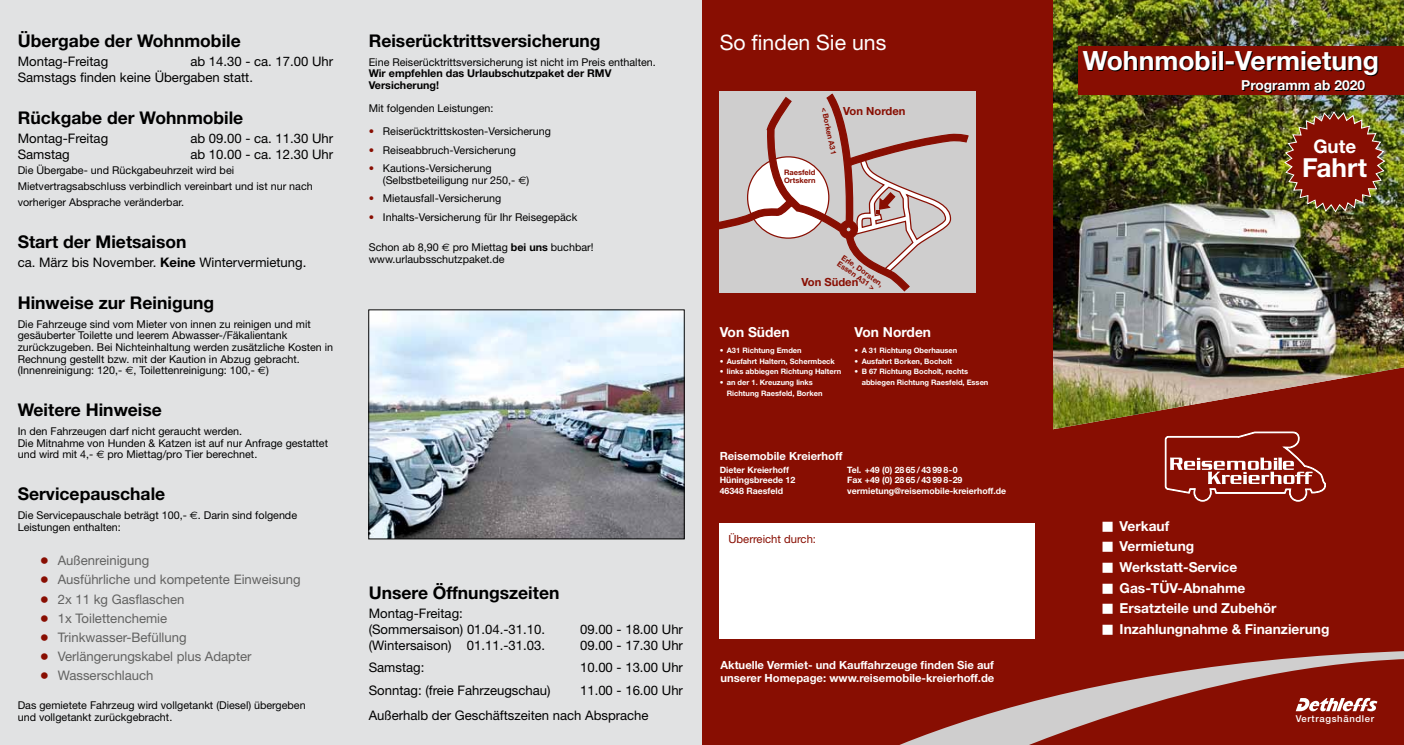
<style>
.page{position:relative;width:1404px;height:745px;background:#fff}
.page>*{position:absolute;margin:0;border:0;box-sizing:border-box;transform-origin:0 0}
.t1{font:700 26.5px "Helvetica Neue";color:#fff}
.t2{font:700 26.25px "Helvetica Neue";color:#fff}
.t3{font:21.25px "Helvetica Neue";color:#fff}
.t4{font:700 18.75px "Helvetica Neue";color:#fff}
.t5{font:700 17.5px "Helvetica Neue";color:#000}
.t6{font:700 13.75px/20.6px "Helvetica Neue";color:#fff}
.t7{font:13.12px/15.8px "Helvetica Neue";color:#000}
.t8{font:13.12px/19.1px "Helvetica Neue";color:#626261}
.t9{font:700 11.25px/13.5px "Helvetica Neue";color:#fff}
.t10{font:700 11.25px "Helvetica Neue";color:#880e02}
.t11{font:11.25px "Helvetica Neue";color:#880e02}
.t12{font:10.75px/11.5px "Helvetica Neue";color:#000}
.t13{font:700 10.75px/11.5px "Helvetica Neue";color:#000}
.t14{font:500 9.5px "Helvetica Neue";letter-spacing:.07em;color:#fff}
.t15{font:700 8.75px "Helvetica Neue";color:#fff}
.t16{font:700 7.5px/10.6px "Helvetica Neue";color:#fff}
.t17{font:700 7.5px/7.5px "Helvetica Neue";color:#880e02}
.s1{font-weight:700}
.s2{font-family:"Euro Sans"}
.s3{font-family:"Universal Newswith Comm Pi";color:#880e02}
.s4{color:#880e02}
.s5{font-family:"Universal Newswith Comm Pi";font-weight:400;font-size:12.5px}
</style>
<div class="page">
<div style="left:0;top:0;width:1403px;height:744px;background:#e1e2e3"></div>
<div style="left:702px;top:0;width:350px;height:744px;background:#880e02"></div>
<div style="left:1052px;top:0;width:351px;height:744px;background:#880e02"></div>
<div style="left:719px;top:523px;width:316px;height:116px;background:#fff"></div>
<div style="left:719px;top:92px;width:257px;height:201px;background:#cfcece"></div>
<svg style="left:719px;top:93px;width:250px;height:137px"></svg>
<svg style="left:746px;top:155px;width:204px;height:137px"></svg>
<img style="left:1053px;top:0;width:350px;height:429px">
<img style="left:1283px;top:111px;width:102px;height:102px">
<svg style="left:902px;top:651px;width:501px;height:93px"></svg>
<svg style="left:975px;top:658px;width:428px;height:86px"></svg>
<img style="left:370px;top:311px;width:312px;height:226px">
<div style="left:368px;top:309px;width:316px;height:230px;border:1px solid #000"></div>
<svg style="left:1164px;top:431px;width:161px;height:70px"></svg>
<div style="left:1078px;top:46px;width:325px;height:49px;background:#880e02"></div>
<h3 class="t5" style="left:18px;top:30px;width:224px">Übergabe der Wohnmobile</h3>
<p class="t7" style="left:18px;top:53px;width:92px">Montag-Freitag</p>
<p class="t7" style="left:18px;top:53px;width:317px;text-indent:173px">ab 14.30 - ca. 17.00 Uhr<br>Samstags finden keine Übergaben statt.</p>
<h3 class="t5" style="left:18px;top:107px;width:227px">Rückgabe der Wohnmobile</h3>
<p class="t7" style="left:18px;top:130px;width:92px">Montag-Freitag</p>
<p class="t7" style="left:190px;top:130px;width:144px">ab 09.00 - ca. 11.30 Uhr</p>
<p class="t7" style="left:18px;top:146px;width:54px">Samstag</p>
<p class="t7" style="left:190px;top:146px;width:144px">ab 10.00 - ca. 12.30 Uhr</p>
<p class="t12" style="left:18px;top:162px;width:296px;line-height:15.8px">Die Übergabe- und Rückgabeuhrzeit wird bei<br>Mietvertragsabschluss verbindlich vereinbart und ist nur nach vorheriger Absprache veränderbar.</p>
<h3 class="t5" style="left:18px;top:231px;width:170px">Start der Mietsaison</h3>
<p class="t7" style="left:18px;top:254px;width:290px">ca. März bis November. <span class="s1">Keine</span> Wintervermietung.</p>
<h3 class="t5" style="left:18px;top:292px;width:198px">Hinweise zur Reinigung</h3>
<p class="t12" style="left:18px;top:318px;width:317px">Die Fahrzeuge sind vom Mieter von innen zu reinigen und mit gesäuberter Toilette und leerem Abwasser-/Fäkalientank zurückzugeben. Bei Nichteinhaltung werden zusätzliche Kosten in Rechnung gestellt bzw. mit der Kaution in Abzug gebracht. (Innenreinigung: 120,- <span class="s2">€</span>, Toilettenreinigung: 100,- <span class="s2">€</span>)</p>
<h3 class="t5" style="left:18px;top:399px;width:146px">Weitere Hinweise</h3>
<p class="t12" style="left:18px;top:425px;width:312px">In den Fahrzeugen darf nicht geraucht werden.<br>Die Mitnahme von Hunden &amp; Katzen ist auf nur Anfrage gestattet und wird mit 4,- <span class="s2">€</span> pro Miettag/pro Tier berechnet.</p>
<h3 class="t5" style="left:18px;top:483px;width:149px">Servicepauschale</h3>
<p class="t12" style="left:18px;top:509px;width:281px">Die Servicepauschale beträgt 100,- <span class="s2">€</span>. Darin sind folgende<br>Leistungen enthalten:</p>
<p class="t8" style="left:41px;top:550px;width:261px"><span class="s3">c</span> Außenreinigung<br><span class="s3">c</span> Ausführliche und kompetente Einweisung <span class="s3">c</span> 2x 11 kg Gasflaschen<br><span class="s3">c</span> 1x Toilettenchemie<br><span class="s3">c</span> Trinkwasser-Befüllung<br><span class="s3">c</span> Verlängerungskabel plus Adapter<br><span class="s3">c</span> Wasserschlauch</p>
<p class="t12" style="left:18px;top:699px;width:289px">Das gemietete Fahrzeug wird vollgetankt (Diesel) übergeben und vollgetankt zurückgebracht.</p>
<h3 class="t5" style="left:369px;top:30px;width:233px">Reiserücktrittsversicherung</h3>
<p class="t12" style="left:369px;top:56px;width:288px">Eine Reiserücktrittsversicherung ist nicht im Preis enthalten.</p>
<p class="t13" style="left:369px;top:67px;width:244px">Wir empfehlen das Urlaubschutzpaket der RMV<br>Versicherung!</p>
<p class="t12" style="left:369px;top:102px;width:126px">Mit folgenden Leistungen:</p>
<p class="t12" style="left:369px;top:125px;width:184px"><span class="s4">•</span> Reiserücktrittskosten-Versicherung</p>
<p class="t12" style="left:369px;top:144px;width:149px"><span class="s4">•</span> Reiseabbruch-Versicherung</p>
<p class="t12" style="left:383px;top:162px;width:148px;text-indent:-14px"><span class="s4">•</span> Kautions-Versicherung (Selbstbeteiligung nur 250,- <span class="s2">€</span>)</p>
<p class="t12" style="left:369px;top:192px;width:134px"><span class="s4">•</span> Mietausfall-Versicherung</p>
<p class="t12" style="left:369px;top:211px;width:210px"><span class="s4">•</span> Inhalts-Versicherung für Ihr Reisegepäck</p>
<p class="t12" style="left:369px;top:241px;width:226px">Schon ab 8,90 <span class="s2">€</span> pro Miettag <span class="s1">bei uns</span> buchbar! www.urlaubsschutzpaket.de</p>
<h3 class="t5" style="left:369px;top:581px;width:192px">Unsere Öffnungszeiten</h3>
<p class="t7" style="left:369px;top:605px;width:178px">Montag-Freitag: (Sommersaison) 01.04.-31.10.</p>
<p class="t7" style="left:580px;top:621px;width:104px">09.00 - 18.00 Uhr</p>
<p class="t7" style="left:369px;top:636px;width:178px">(Wintersaison) 01.11.-31.03.</p>
<p class="t7" style="left:580px;top:636px;width:104px">09.00 - 17.30 Uhr</p>
<p class="t7" style="left:369px;top:659px;width:57px">Samstag:</p>
<p class="t7" style="left:580px;top:659px;width:104px">10.00 - 13.00 Uhr</p>
<p class="t7" style="left:369px;top:681px;width:183px">Sonntag: (freie Fahrzeugschau)</p>
<p class="t7" style="left:369px;top:676px;width:316px;line-height:25.2px;text-indent:211px">11.00 - 16.00 Uhr<br>Außerhalb der Geschäftszeiten nach Absprache</p>
<h3 class="t3" style="left:719px;top:30px;width:168px">So finden Sie uns</h3>
<p class="t17" style="left:827px;top:106px;width:49px;rotate:78deg">&lt; Borken A31</p>
<p class="t10" style="left:843px;top:104px;width:64px">Von Norden</p>
<p class="t17" style="left:784px;top:169px;width:33px">Raesfeld<br>Ortskern</p>
<p class="t17" style="left:844px;top:253px;width:50px;rotate:35deg">Erle, Dorsten,<br>Essen A31 &gt;</p>
<p class="t10" style="left:801px;top:275px;width:58px">Von Süden</p>
<p class="t6" style="left:719px;top:321px;width:71px">Von Süden</p>
<p class="t16" style="left:719px;top:345px;width:83px">• A31 Richtung Emden</p>
<p class="t16" style="left:719px;top:355px;width:117px">• Ausfahrt Haltern, Schermbeck</p>
<p class="t16" style="left:719px;top:366px;width:123px">• links abbiegen Richtung Haltern</p>
<p class="t16" style="left:726px;top:376px;width:97px;text-indent:-7px">• an der 1. Kreuzung links<br>Richtung Raesfeld, Borken</p>
<p class="t6" style="left:854px;top:321px;width:78px">Von Norden</p>
<p class="t16" style="left:854px;top:345px;width:104px">• A 31 Richtung Oberhausen</p>
<p class="t16" style="left:854px;top:355px;width:99px">• Ausfahrt Borken, Bocholt</p>
<p class="t16" style="left:861px;top:366px;width:128px;text-indent:-7px">• B 67 Richtung Bocholt, rechts abbiegen Richtung Raesfeld, Essen</p>
<p class="t9" style="left:719px;top:449px;width:124px">Reisemobile Kreierhoff</p>
<p class="t15" style="left:719px;top:464px;width:71px">Dieter Kreierhoff</p>
<p class="t15" style="left:847px;top:464px;width:112px">Tel. +49 (0) 28 65 / 43 99 8-0</p>
<p class="t15" style="left:719px;top:474px;width:77px">Hüningsbreede 12</p>
<p class="t15" style="left:847px;top:474px;width:117px">Fax +49 (0) 28 65 / 43 99 8-29</p>
<p class="t15" style="left:719px;top:485px;width:65px">46348 Raesfeld</p>
<p class="t15" style="left:847px;top:485px;width:160px">vermietung@reisemobile-kreierhoff.de</p>
<p class="t11" style="left:728px;top:532px;width:89px">Überreicht durch:</p>
<p class="t9" style="left:720px;top:657px;width:275px">Aktuelle Vermiet- und Kauffahrzeuge finden Sie auf unserer Homepage: www.reisemobile-kreierhoff.de</p>
<h1 class="t1" style="left:1082px;top:44px;width:298px">Wohnmobil-Vermietung</h1>
<p class="t6" style="left:1240px;top:75px;width:125px">Programm ab 2020</p>
<h3 class="t4" style="left:1313px;top:134px;width:44px">Gute</h3>
<h2 class="t2" style="left:1302px;top:151px;width:66px">Fahrt</h2>
<p class="t6" style="left:1102px;top:514px;width:229px"><span class="s5">m</span> Verkauf<br><span class="s5">m</span> Vermietung<br><span class="s5">m</span> Werkstatt-Service<br><span class="s5">m</span> Gas-TÜV-Abnahme<br><span class="s5">m</span> Ersatzteile und Zubehör<br><span class="s5">m</span> Inzahlungnahme &amp; Finanzierung</p>
<p class="t14" style="left:1295px;top:712px;width:80px">Vertragshändler</p>
</div>
